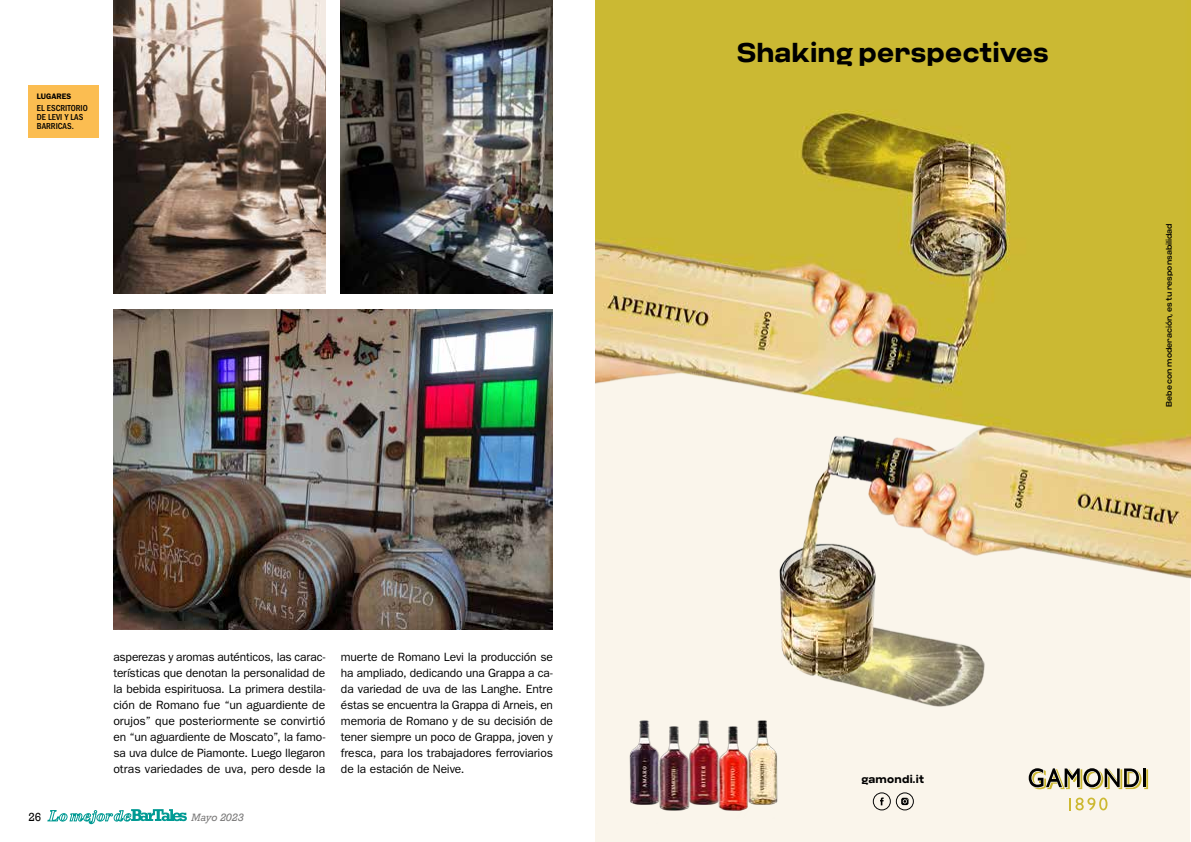
<style>
.page{position:relative;width:1191px;height:842px;background:#fff}
.page>*{position:absolute;margin:0;border:0;box-sizing:border-box;transform-origin:0 0}
.t1{font:700 27px "Criteria CF";color:#000}
.t2{font:12px/16px "ITC Franklin Gothic Std";letter-spacing:-.01em;color:#000;text-align:justify}
.t3{font:12px "Rockwell";color:#000}
.t4{font:700 11px "Criteria CF";letter-spacing:.02em;color:#000}
.t5{font:italic 10px "Rockwell";color:#7c7b7b}
.t6{font:500 condensed 9px/9px "ITC Franklin Gothic Std";color:#000}
.t7{font:500 8px "Criteria CF";color:#000}
.t8{font:600 8px "ITC Franklin Gothic Std";color:#000}
</style>
<div class="page">
<img style="left:595px;top:0;width:595px;height:833px">
<svg style="left:1028px;top:768px;width:120px;height:21px;background:#9f997b"></svg>
<hr style="left:1142px;top:768px;width:3px;height:19px;background:#000">
<svg style="left:1069px;top:797px;width:38px;height:13px"></svg>
<img style="left:611px;top:702px;width:185px;height:124px">
<svg style="left:872px;top:792px;width:42px;height:18px"></svg>
<img style="left:341px;top:0;width:212px;height:293px">
<img style="left:113px;top:0;width:212px;height:293px">
<div style="left:28px;top:85px;width:71px;height:53px;background:#fbbd51"></div>
<img style="left:113px;top:309px;width:440px;height:320px">
<svg style="left:47px;top:809px;width:140px;height:15px"></svg>
<p class="t8" style="left:37px;top:92px;width:36px">LUGARES</p>
<p class="t6" style="left:37px;top:104px;width:52px">EL ESCRITORIO<br>DE LEVI Y LAS<br>BARRICAS.</p>
<p class="t2" style="left:113px;top:649px;width:213px">asperezas y aromas auténticos, las carac&shy;terísticas que denotan la personalidad de la bebida espirituosa. La primera destila&shy;ción de Romano fue “un aguardiente de orujos” que posteriormente se convirtió en “un aguardiente de Moscato”, la famo&shy;sa uva dulce de Piamonte. Luego llegaron otras variedades de uva, pero desde la</p>
<p class="t2" style="left:341px;top:649px;width:213px">muerte de Romano Levi la producción se ha ampliado, dedicando una Grappa a ca&shy;da variedad de uva de las Langhe. Entre éstas se encuentra la Grappa di Arneis, en memoria de Romano y de su decisión de tener siempre un poco de Grappa, joven y fresca, para los trabajadores ferroviarios de la estación de Neive.</p>
<p class="t3" style="left:28px;top:810px;width:15px">26</p>
<p class="t5" style="left:191px;top:811px;width:54px">Mayo 2023</p>
<h1 class="t1" style="left:737px;top:37px;width:313px">Shaking perspectives</h1>
<p class="t7" style="left:1164px;top:407px;width:185px;rotate:-90deg">Bebe con moderación, es tu responsabilidad</p>
<p class="t4" style="left:861px;top:772px;width:64px">gamondi.it</p>
</div>
